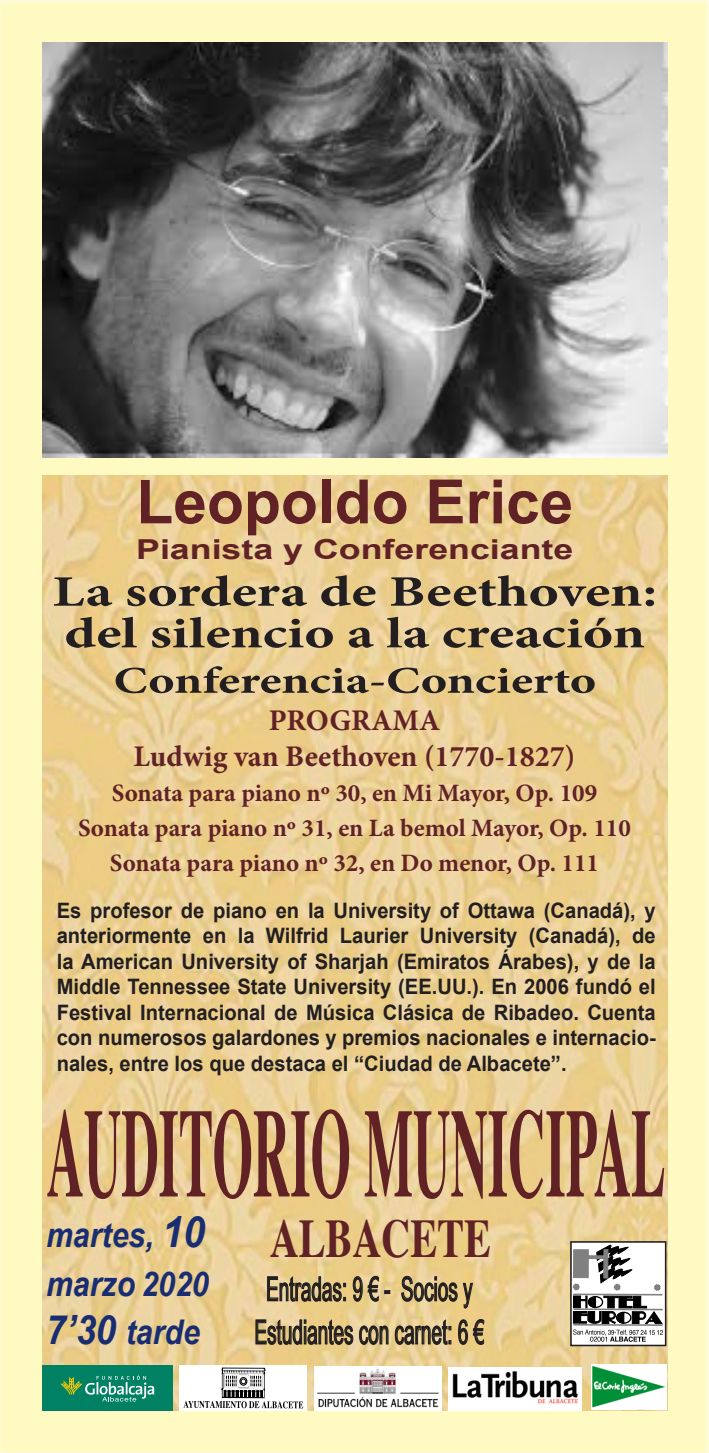
<style>
.page{position:relative;width:709px;height:1453px;background:#fff}
.page>*{position:absolute;margin:0;border:0;box-sizing:border-box;transform-origin:0 0}
.t1{font:700 126px "Times";color:#612225;scale:.41 1}
.t2{font:700 61px "Arial";color:#612225}
.t3{font:700 54.5px "Times";color:#612225;scale:.74 1}
.t4{font:700 43.5px/41.8px "Minion Pro";color:#231f20;scale:1.32 1}
.t5{font:700 37.75px "Minion Pro";color:#231f20;scale:1.32 1}
.t6{font:italic 700 34px/48.5px "Arial";color:#192d72;scale:.89 1}
.t7{font:33.75px/43.2px "Arial";color:#231f20;text-align:center;scale:.56 1}
.t8{font:700 30px/36px "Minion Pro";color:#612225;text-align:center}
.t9{font:700 27.5px "Arial";color:#612225;scale:1.3 1}
.t10{font:700 25px/35px "Minion Pro";color:#612225;text-align:center}
.t11{font:700 21.25px/25.5px "Arial";color:#231f20;text-align:justify;scale:.95 1}
.s1{font-size:40.5px}
</style>
<div class="page">
<div style="left:0;top:1px;width:709px;height:1452px;background:#fffac2"></div>
<img style="left:43px;top:475px;width:624px;height:935px">
<img style="left:591px;top:1364px;width:75px;height:45px">
<hr style="left:637px;top:1405px;width:19px;height:4px;background:#fff">
<div style="left:570px;top:1241px;width:96px;height:105px;border:2px solid #231f20"></div>
<svg style="left:573px;top:1245px;width:90px;height:97px"></svg>
<img style="left:43px;top:43px;width:624px;height:415px">
<svg style="left:266px;top:1275px;width:79px;height:27px;background:#ae9a6f"></svg>
<svg style="left:352px;top:1275px;width:38px;height:27px"></svg>
<svg style="left:400px;top:1275px;width:73px;height:34px;background:#c0a975"></svg>
<svg style="left:255px;top:1318px;width:196px;height:27px;background:#b19c71"></svg>
<svg style="left:457px;top:1318px;width:28px;height:27px"></svg>
<img style="left:314px;top:1366px;width:127px;height:44px">
<div style="left:179px;top:1365px;width:128px;height:45px;background:#fff"></div>
<svg style="left:183px;top:1368px;width:120px;height:40px"></svg>
<div style="left:42px;top:1365px;width:130px;height:45px;background:#008164"></div>
<svg style="left:60px;top:1375px;width:94px;height:26px"></svg>
<img style="left:448px;top:1367px;width:133px;height:43px">
<h2 class="t2" style="left:136px;top:468px;width:438px">Leopoldo Erice</h2>
<p class="t9" style="left:136px;top:534px;width:338px">Pianista y Conferenciante</p>
<h3 class="t4" style="left:53px;top:570px;width:459px">La sordera de Beethoven: del silencio a la creación</h3>
<h3 class="t5" style="left:113px;top:654px;width:367px">Conferencia-Concierto</h3>
<h3 class="t8" style="left:133px;top:702px;width:443px">PROGRAMA<br>Ludwig van Beethoven (1770-1827)</h3>
<p class="t10" style="left:78px;top:775px;width:554px">Sonata para piano nº 30, en Mi Mayor, Op. 109<br>Sonata para piano nº 31, en La bemol Mayor, Op. 110<br>Sonata para piano nº 32, en Do menor, Op. 111</p>
<p class="t11" style="left:57px;top:897px;width:632px">Es profesor de piano en la University of Ottawa (Canadá), y anteriormente en la Wilfrid Laurier University (Canadá), de la American University of Sharjah (Emiratos Árabes), y de la Middle Tennessee State University (EE.UU.). En 2006 fundó el Festival Internacional de Música Clásica de Ribadeo. Cuenta con numerosos galardones y premios nacionales e internacio&shy;nales, entre los que destaca el “Ciudad de Albacete”.</p>
<h1 class="t1" style="left:46px;top:1102px;width:1511px">AUDITORIO MUNICIPAL</h1>
<h3 class="t3" style="left:46px;top:1216px;width:602px"><sup>martes,</sup> <sup>10</sup> ALBACETE</h3>
<h3 class="t6" style="left:46px;top:1260px;width:184px">marzo 2020<br><span class="s1">7’30</span> tarde</h3>
<h3 class="t7" style="left:254px;top:1267px;width:411px">Entradas: 9 € - Socios y<br>Estudiantes con carnet: 6 €</h3>
</div>
